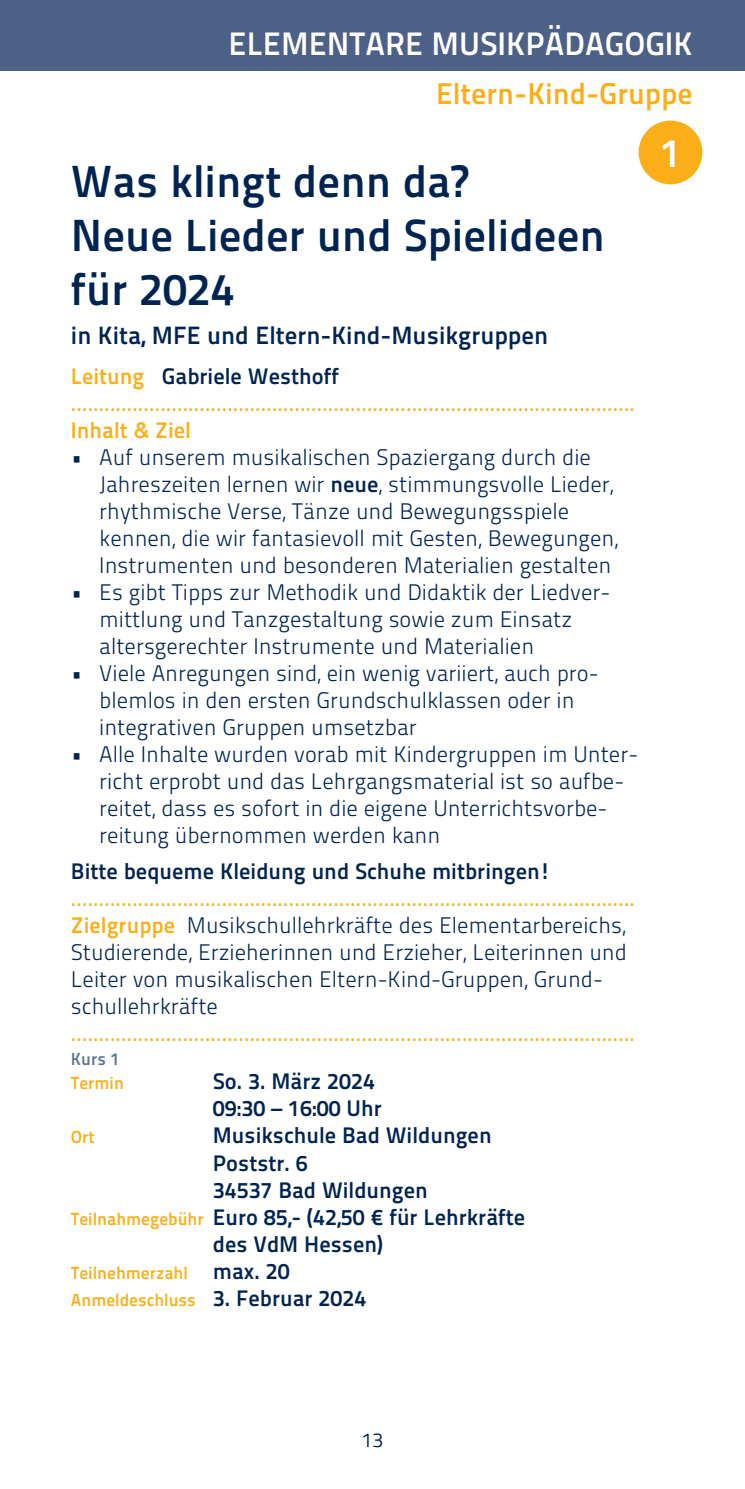
<style>
.page{position:relative;width:745px;height:1489px;background:#fff}
.page>*{position:absolute;margin:0;border:0;box-sizing:border-box;transform-origin:0 0}
.t1{font:45px/54px "Titillium Maps 26 L 750 wt";color:#002452}
.t2{font:40px "Titillium Maps 26 L 750 wt";color:#fff}
.t3{font:32.5px "Titillium Maps 26 L 750 wt";color:#fff}
.t4{font:30px "Titillium Maps 26 L 750 wt";color:#faaf18}
.t5{font:25px "Titillium Maps 26 L 750 wt";color:#002452}
.t6{font:22.5px/27px "Titillium Maps 26 L 250 wt";color:#002452}
.t7{font:22.5px "Titillium Maps 26 L 500 wt";color:#faaf18}
.t8{font:22.5px/27px "Titillium Maps 26 L 750 wt";color:#002452}
.t9{font:22.5px "Titillium Maps 26 L 750 wt";color:#faaf18}
.t10{font:20px "Titillium Maps 26 L 250 wt";color:#002452}
.t11{font:17.5px/27px "Titillium Maps 26 L 750 wt";color:#faaf18}
.t12{font:17.5px "Titillium Maps 26 L 750 wt";color:#627396}
.s1{color:#faaf18}
.s2{font-family:"Titillium Maps 26 L 750 wt"}
.s3{font-family:"Titillium Maps 26 L 750 wt";color:#faaf18}
.s4{font-size:17.5px;color:#faaf18}
.s5{font-size:22.5px;color:#002452}
</style>
<div class="page">
<div style="left:0;top:0;width:744px;height:71px;background:#4d6086"></div>
<div style="left:638px;top:120px;width:64px;height:64px;background:#faaf18;border-radius:50%"></div>
<h3 class="t3" style="left:228px;top:33px;width:465px">ELEMENTARE MUSIKPÄDAGOGIK</h3>
<h3 class="t4" style="left:436px;top:84px;width:258px">Eltern-Kind-Gruppe</h3>
<h1 class="t1" style="left:71px;top:159px;width:535px">Was klingt denn da?<br>Neue Lieder und Spielideen für 2024</h1>
<p class="t5" style="left:71px;top:326px;width:478px">in Kita, MFE und Eltern-Kind-Musikgruppen</p>
<p class="t8" style="left:71px;top:365px;width:269px"><span class="s1">Leitung</span> Gabriele Westhoff</p>
<p class="t7" style="left:71px;top:395px;width:565px">.....................................................................................................</p>
<p class="t9" style="left:71px;top:422px;width:122px">Inhalt &amp; Ziel</p>
<p class="t6" style="left:99px;top:446px;width:520px;text-indent:-28px">• Auf unserem musikalischen Spaziergang durch die Jahreszeiten lernen wir <span class="s2">neue</span>, stimmungsvolle Lieder, rhythmische Verse, Tänze und Bewegungsspiele kennen, die wir fantasievoll mit Gesten, Bewegungen, Instrumenten und besonderen Materialien gestalten</p>
<p class="t6" style="left:99px;top:581px;width:512px;text-indent:-28px">• Es gibt Tipps zur Methodik und Didaktik der Liedver&shy;mittlung und Tanzgestaltung sowie zum Einsatz altersgerechter Instrumente und Materialien</p>
<p class="t6" style="left:99px;top:662px;width:500px;text-indent:-28px">• Viele Anregungen sind, ein wenig variiert, auch pro&shy;blemlos in den ersten Grundschulklassen oder in integrativen Gruppen umsetzbar</p>
<p class="t6" style="left:99px;top:743px;width:540px;text-indent:-28px">• Alle Inhalte wurden vorab mit Kindergruppen im Unter&shy;richt erprobt und das Lehrgangsmaterial ist so aufbe&shy;reitet, dass es sofort in die eigene Unterrichtsvorbe&shy;reitung übernommen werden kann</p>
<p class="t8" style="left:71px;top:860px;width:480px">Bitte bequeme Kleidung und Schuhe mitbringen!</p>
<p class="t7" style="left:71px;top:890px;width:565px">.....................................................................................................</p>
<p class="t6" style="left:71px;top:914px;width:557px"><span class="s3">Zielgruppe</span> Musikschullehrkräfte des Elementarbereichs, Studierende, Erzieherinnen und Erzieher, Leiterinnen und Leiter von musikalischen Eltern-Kind-Gruppen, Grund&shy;schullehrkräfte</p>
<p class="t7" style="left:71px;top:1025px;width:565px">.....................................................................................................</p>
<p class="t12" style="left:71px;top:1052px;width:50px">Kurs 1</p>
<p class="t11" style="left:71px;top:1071px;width:54px">Termin</p>
<p class="t8" style="left:213px;top:1070px;width:170px">So. 3. März 2024<br>09:30 – 16:00 Uhr</p>
<p class="t11" style="left:71px;top:1125px;width:25px">Ort</p>
<p class="t8" style="left:213px;top:1124px;width:280px">Musikschule Bad Wildungen</p>
<p class="t8" style="left:213px;top:1151px;width:96px">Poststr. 6</p>
<p class="t8" style="left:213px;top:1178px;width:216px">34537 Bad Wildungen</p>
<p class="t8" style="left:71px;top:1205px;width:455px"><span class="s4">Teilnahmegebühr</span> Euro 85,- (42,50 € für Lehrkräfte</p>
<p class="t8" style="left:213px;top:1232px;width:171px">des VdM Hessen)</p>
<p class="t11" style="left:71px;top:1260px;width:296px">Teilnehmerzahl <span class="s5">max. 20<br></span>Anmeldeschluss <span class="s5">3. Februar 2024</span></p>
<h2 class="t2" style="left:659px;top:139px;width:23px">1</h2>
<p class="t10" style="left:361px;top:1433px;width:23px">13</p>
</div>
